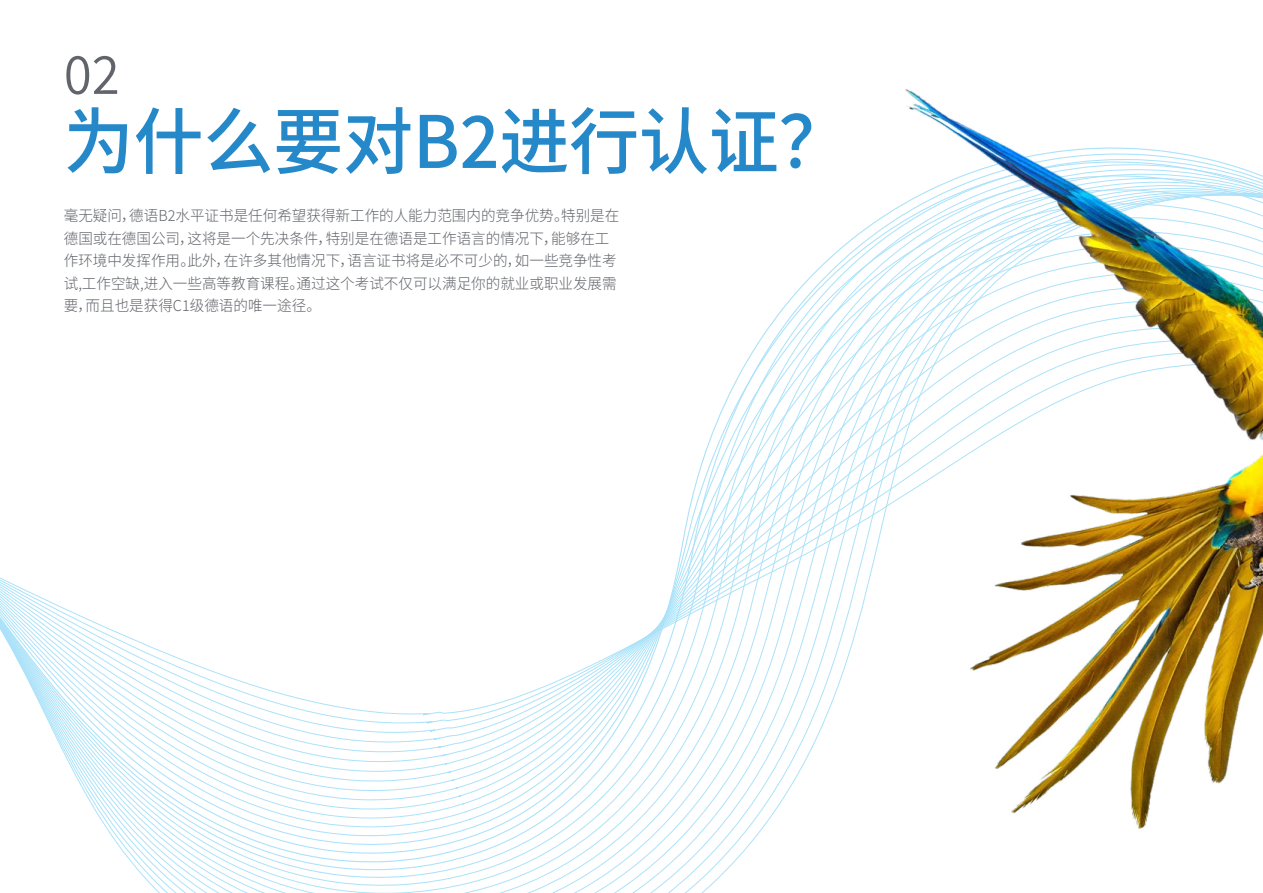
<style>
.page{position:relative;width:1263px;height:893px;background:#fff}
.page>*{position:absolute;margin:0;border:0;box-sizing:border-box;transform-origin:0 0}
.t1{font:500 72px "Source Han Sans CN";color:#2488c9}
.t2{font:52.5px "Source Han Sans CN";color:#61646a}
.t3{font:300 15px/22.5px "Source Han Sans CN";color:#61646a}
</style>
<div class="page">
<svg style="left:0;top:248px;width:840px;height:645px"></svg>
<img style="left:840px;top:89px;width:423px;height:740px">
<h2 class="t2" style="left:64px;top:45px;width:57px">02</h2>
<h1 class="t1" style="left:64px;top:101px;width:786px">为什么要对B2进行认证？</h1>
<p class="t3" style="left:64px;top:205px;width:557px">毫无疑问，德语B2水平证书是任何希望获得新工作的人能力范围内的竞争优势。特别是在德国或在德国公司，这将是一个先决条件，特别是在德语是工作语言的情况下，能够在工作环境中发挥作用。此外，在许多其他情况下，语言证书将是必不可少的，如一些竞争性考试,工作空缺,进入一些高等教育课程。通过这个考试不仅可以满足你的就业或职业发展需要，而且也是获得C1级德语的唯一途径。</p>
</div>
